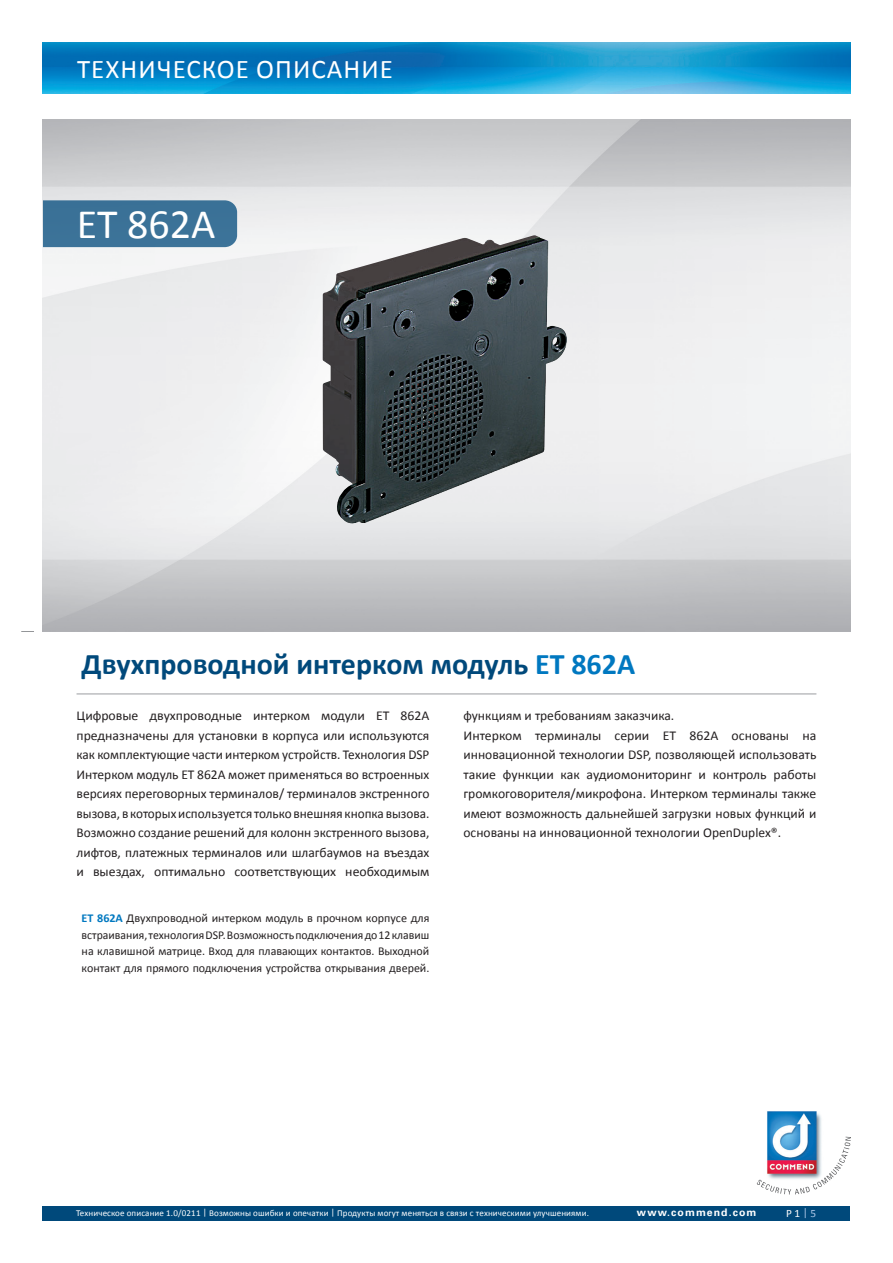
<style>
.page{position:relative;width:893px;height:1263px;background:#fff}
.page>*{position:absolute;margin:0;border:0;box-sizing:border-box;transform-origin:0 0}
.t1{font:42px "Calibri";color:#fff}
.t2{font:700 30px "Calibri";color:#00497b}
.t3{font:27px "Calibri";letter-spacing:.04em;color:#fff}
.t4{font:13.5px/19.5px "Calibri";color:#231f20;text-align:justify}
.t5{font:12px/16.5px "Calibri";color:#231f20;text-align:justify}
.t6{font:11.25px "Calibri";color:#fff}
.t7{font:700 10.5px "Univers Com 65";letter-spacing:.1em;color:#fff}
.t8{font:9px "Calibri";letter-spacing:.01em;color:#fff}
.s1{color:#0078c0}
.s2{font-weight:700;color:#0078c0}
.s3{color:#adc7e7}
</style>
<div class="page">
<img style="left:43px;top:43px;width:807px;height:51px">
<hr style="left:77px;top:693px;width:739px;height:2px;background:#bcbdc0">
<div style="left:43px;top:1205px;width:807px;height:15px;background:#00497b"></div>
<img style="left:767px;top:1111px;width:55px;height:26px">
<svg style="left:756px;top:1137px;width:94px;height:57px"></svg>
<div style="left:43px;top:200px;width:194px;height:47px;background:#3b7298"></div>
<img style="left:323px;top:235px;width:245px;height:289px">
<svg style="left:21px;top:631px;width:13px;height:1px"></svg>
<h3 class="t3" style="left:77px;top:52px;width:317px">Техническое описание</h3>
<h1 class="t1" style="left:77px;top:197px;width:140px">ET 862A</h1>
<h2 class="t2" style="left:82px;top:645px;width:555px">Двухпроводной интерком модуль <span class="s1">ET 862A</span></h2>
<p class="t4" style="left:77px;top:706px;width:354px">Цифровые двухпроводные интерком модули ET 862A предназначены для установки в корпуса или используются как комплектующие части интерком устройств. Технология DSP Интерком модуль ЕТ 862А может применяться во встроенных версиях переговорных терминалов/ терминалов экстренного вызова, в которых используется только внешняя кнопка вызова.<br>Возможно создание решений для колонн экстренного вызова, лифтов, платежных терминалов или шлагбаумов на въездах и выездах, оптимально соответствующих необходимым</p>
<p class="t4" style="left:463px;top:706px;width:354px;text-align:left">функциям и требованиям заказчика.<br>Интерком терминалы серии ЕТ 862A основаны на инновационной технологии DSP, позволяющей использовать такие функции как аудиомониторинг и контроль работы громкоговорителя/микрофона. Интерком терминалы также имеют возможность дальнейшей загрузки новых функций и основаны на инновационной технологии OpenDuplex®.</p>
<p class="t5" style="left:82px;top:910px;width:349px"><span class="s2">ET 862A</span> Двухпроводной интерком модуль в прочном корпусе для встраивания, технология DSP. Возможность подключения до 12 клавиш на клавишной матрице. Вход для плавающих контактов. Выходной контакт для прямого подключения устройства открывания дверей.</p>
<p class="t8" style="left:76px;top:1207px;width:514px">Техническое описание 1.0/0211 | Возможны ошибки и опечатки | Продукты могут меняться в связи с техническими улучшениями.</p>
<p class="t6" style="left:786px;top:1206px;width:32px">P 1<span class="s3">| 5</span></p>
<p class="t7" style="left:637px;top:1206px;width:121px">www.commend.com</p>
</div>
